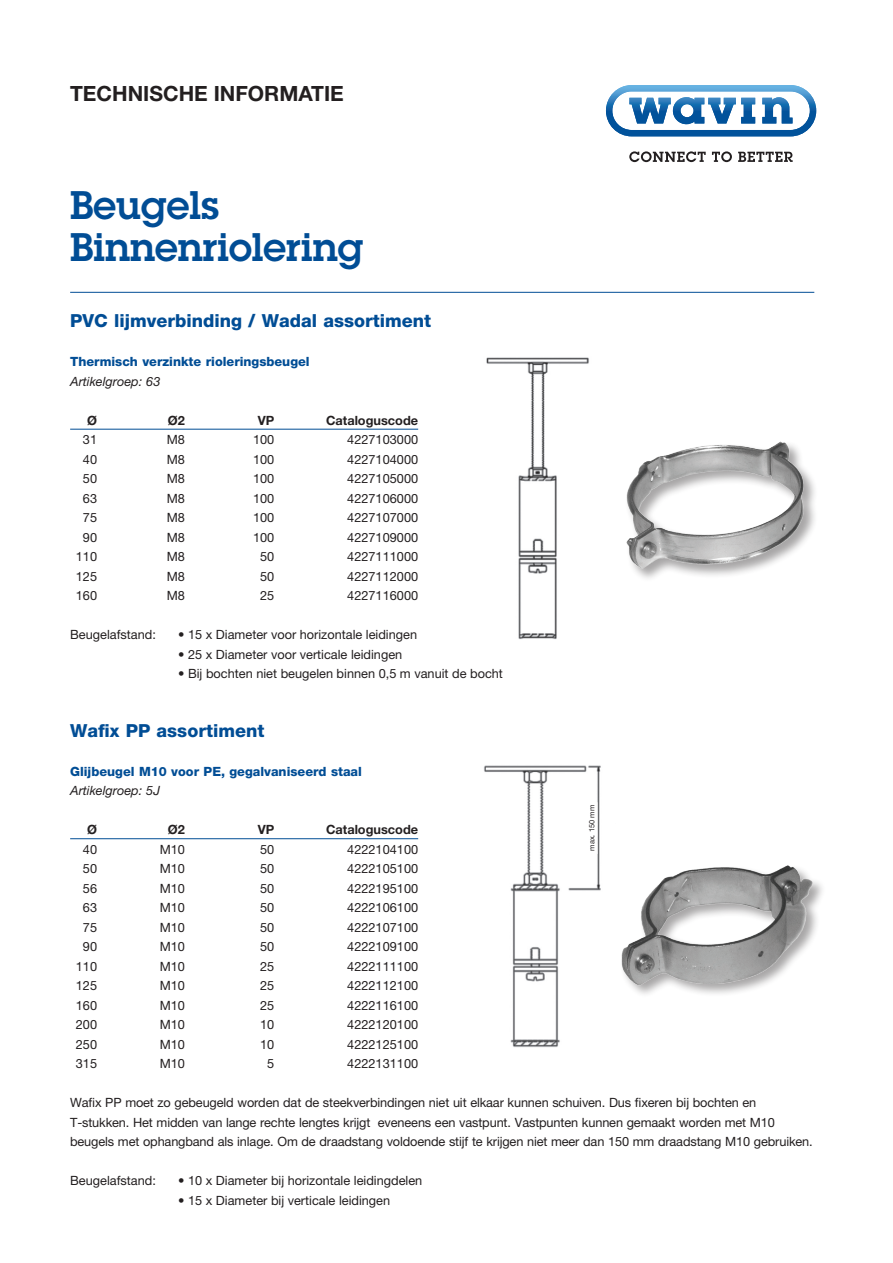
<style>
.page{position:relative;width:893px;height:1263px;background:#fff}
.page>*{position:absolute;margin:0;border:0;box-sizing:border-box;transform-origin:0 0}
.wavin_nieuw_hoofdstu{font:600 39px "Lubalin Graph Std";color:#014d95}
.t1{font:700 21px "Helvetica Neue";color:#231f20}
.wavin_nieuw_hoofdstu-2{font:800 18px "Helvetica Neue";color:#014d95}
.wavin_nieuw_hoofdstu-3{font:12.75px/19.5px "Helvetica Neue";color:#231f20}
.wavin_nieuw_hoofdstu-4{font:800 12.75px "Helvetica Neue";color:#014d95}
.wavin_nieuw_hoofdstu-5{font:700 12.75px "Helvetica Neue";color:#231f20}
.wavin_nieuw_hoofdstu-6{font:italic 12.75px "Helvetica Neue";color:#231f20}
.Wavin_platte_tekst{font:7.5px "Helvetica Neue";color:#231f20}
</style>
<div class="page">
<hr style="left:70px;top:429px;width:348px;height:1px;background:#014d95">
<hr style="left:70px;top:838px;width:348px;height:1px;background:#014d95">
<hr style="left:70px;top:292px;width:744px;height:1px;background:#014d95">
<svg style="left:629px;top:151px;width:77px;height:11px"></svg>
<svg style="left:712px;top:151px;width:20px;height:11px"></svg>
<svg style="left:738px;top:152px;width:55px;height:10px"></svg>
<svg style="left:606px;top:85px;width:210px;height:51px"></svg>
<img style="left:486px;top:357px;width:103px;height:282px">
<img style="left:626px;top:441px;width:189px;height:138px">
<img style="left:621px;top:865px;width:199px;height:129px">
<img style="left:484px;top:765px;width:117px;height:282px">
<p class="t1" style="left:70px;top:81px;width:275px">TECHNISCHE INFORMATIE</p>
<p class="wavin_nieuw_hoofdstu" style="left:70px;top:180px;width:150px">Beugels</p>
<p class="wavin_nieuw_hoofdstu" style="left:70px;top:222px;width:295px">Binnenriolering</p>
<p class="wavin_nieuw_hoofdstu-2" style="left:70px;top:310px;width:362px">PVC lijmverbinding / Wadal assortiment</p>
<p class="wavin_nieuw_hoofdstu-4" style="left:70px;top:354px;width:241px">Thermisch verzinkte rioleringsbeugel</p>
<p class="wavin_nieuw_hoofdstu-6" style="left:70px;top:373px;width:92px">Artikelgroep: 63</p>
<p class="wavin_nieuw_hoofdstu-5" style="left:87px;top:412px;width:11px">Ø</p>
<p class="wavin_nieuw_hoofdstu-5" style="left:168px;top:412px;width:19px">Ø2</p>
<p class="wavin_nieuw_hoofdstu-5" style="left:258px;top:412px;width:18px">VP</p>
<p class="wavin_nieuw_hoofdstu-5" style="left:326px;top:412px;width:94px">Cataloguscode</p>
<p class="wavin_nieuw_hoofdstu-3" style="left:83px;top:430px;width:16px">31</p>
<p class="wavin_nieuw_hoofdstu-3" style="left:167px;top:430px;width:20px">M8</p>
<p class="wavin_nieuw_hoofdstu-3" style="left:253px;top:430px;width:23px">100</p>
<p class="wavin_nieuw_hoofdstu-3" style="left:347px;top:430px;width:72px">4227103000</p>
<p class="wavin_nieuw_hoofdstu-3" style="left:83px;top:449px;width:16px">40</p>
<p class="wavin_nieuw_hoofdstu-3" style="left:167px;top:449px;width:20px">M8</p>
<p class="wavin_nieuw_hoofdstu-3" style="left:253px;top:449px;width:23px">100</p>
<p class="wavin_nieuw_hoofdstu-3" style="left:347px;top:449px;width:72px">4227104000</p>
<p class="wavin_nieuw_hoofdstu-3" style="left:83px;top:469px;width:16px">50</p>
<p class="wavin_nieuw_hoofdstu-3" style="left:167px;top:469px;width:20px">M8</p>
<p class="wavin_nieuw_hoofdstu-3" style="left:253px;top:469px;width:23px">100</p>
<p class="wavin_nieuw_hoofdstu-3" style="left:347px;top:469px;width:72px">4227105000</p>
<p class="wavin_nieuw_hoofdstu-3" style="left:83px;top:488px;width:16px">63</p>
<p class="wavin_nieuw_hoofdstu-3" style="left:167px;top:488px;width:20px">M8</p>
<p class="wavin_nieuw_hoofdstu-3" style="left:253px;top:488px;width:23px">100</p>
<p class="wavin_nieuw_hoofdstu-3" style="left:347px;top:488px;width:72px">4227106000</p>
<p class="wavin_nieuw_hoofdstu-3" style="left:83px;top:508px;width:16px">75</p>
<p class="wavin_nieuw_hoofdstu-3" style="left:167px;top:508px;width:20px">M8</p>
<p class="wavin_nieuw_hoofdstu-3" style="left:253px;top:508px;width:23px">100</p>
<p class="wavin_nieuw_hoofdstu-3" style="left:347px;top:508px;width:72px">4227107000</p>
<p class="wavin_nieuw_hoofdstu-3" style="left:83px;top:527px;width:16px">90</p>
<p class="wavin_nieuw_hoofdstu-3" style="left:167px;top:527px;width:20px">M8</p>
<p class="wavin_nieuw_hoofdstu-3" style="left:253px;top:527px;width:23px">100</p>
<p class="wavin_nieuw_hoofdstu-3" style="left:347px;top:527px;width:72px">4227109000</p>
<p class="wavin_nieuw_hoofdstu-3" style="left:76px;top:547px;width:23px">110</p>
<p class="wavin_nieuw_hoofdstu-3" style="left:167px;top:547px;width:20px">M8</p>
<p class="wavin_nieuw_hoofdstu-3" style="left:260px;top:547px;width:16px">50</p>
<p class="wavin_nieuw_hoofdstu-3" style="left:347px;top:547px;width:72px">4227111000</p>
<p class="wavin_nieuw_hoofdstu-3" style="left:76px;top:566px;width:23px">125</p>
<p class="wavin_nieuw_hoofdstu-3" style="left:167px;top:566px;width:20px">M8</p>
<p class="wavin_nieuw_hoofdstu-3" style="left:260px;top:566px;width:16px">50</p>
<p class="wavin_nieuw_hoofdstu-3" style="left:347px;top:566px;width:72px">4227112000</p>
<p class="wavin_nieuw_hoofdstu-3" style="left:76px;top:586px;width:23px">160</p>
<p class="wavin_nieuw_hoofdstu-3" style="left:167px;top:586px;width:20px">M8</p>
<p class="wavin_nieuw_hoofdstu-3" style="left:260px;top:586px;width:16px">25</p>
<p class="wavin_nieuw_hoofdstu-3" style="left:347px;top:586px;width:72px">4227116000</p>
<p class="wavin_nieuw_hoofdstu-3" style="left:70px;top:625px;width:87px">Beugelafstand:</p>
<p class="wavin_nieuw_hoofdstu-3" style="left:178px;top:625px;width:240px">• 15 x Diameter voor horizontale leidingen</p>
<p class="wavin_nieuw_hoofdstu-3" style="left:178px;top:644px;width:226px">• 25 x Diameter voor verticale leidingen</p>
<p class="wavin_nieuw_hoofdstu-3" style="left:178px;top:664px;width:326px">• Bij bochten niet beugelen binnen 0,5 m vanuit de bocht</p>
<p class="wavin_nieuw_hoofdstu-2" style="left:70px;top:719px;width:196px">Wafix PP assortiment</p>
<p class="wavin_nieuw_hoofdstu-4" style="left:70px;top:763px;width:293px">Glijbeugel M10 voor PE, gegalvaniseerd staal</p>
<p class="wavin_nieuw_hoofdstu-6" style="left:70px;top:783px;width:91px">Artikelgroep: 5J</p>
<p class="wavin_nieuw_hoofdstu-5" style="left:87px;top:822px;width:11px">Ø</p>
<p class="wavin_nieuw_hoofdstu-5" style="left:168px;top:822px;width:19px">Ø2</p>
<p class="wavin_nieuw_hoofdstu-5" style="left:258px;top:822px;width:18px">VP</p>
<p class="wavin_nieuw_hoofdstu-5" style="left:326px;top:822px;width:94px">Cataloguscode</p>
<p class="wavin_nieuw_hoofdstu-3" style="left:83px;top:839px;width:16px">40</p>
<p class="wavin_nieuw_hoofdstu-3" style="left:160px;top:839px;width:27px">M10</p>
<p class="wavin_nieuw_hoofdstu-3" style="left:260px;top:839px;width:16px">50</p>
<p class="wavin_nieuw_hoofdstu-3" style="left:347px;top:839px;width:72px">4222104100</p>
<p class="wavin_nieuw_hoofdstu-3" style="left:83px;top:859px;width:16px">50</p>
<p class="wavin_nieuw_hoofdstu-3" style="left:160px;top:859px;width:27px">M10</p>
<p class="wavin_nieuw_hoofdstu-3" style="left:260px;top:859px;width:16px">50</p>
<p class="wavin_nieuw_hoofdstu-3" style="left:347px;top:859px;width:72px">4222105100</p>
<p class="wavin_nieuw_hoofdstu-3" style="left:83px;top:878px;width:16px">56</p>
<p class="wavin_nieuw_hoofdstu-3" style="left:160px;top:878px;width:27px">M10</p>
<p class="wavin_nieuw_hoofdstu-3" style="left:260px;top:878px;width:16px">50</p>
<p class="wavin_nieuw_hoofdstu-3" style="left:347px;top:878px;width:72px">4222195100</p>
<p class="wavin_nieuw_hoofdstu-3" style="left:83px;top:898px;width:16px">63</p>
<p class="wavin_nieuw_hoofdstu-3" style="left:160px;top:898px;width:27px">M10</p>
<p class="wavin_nieuw_hoofdstu-3" style="left:260px;top:898px;width:16px">50</p>
<p class="wavin_nieuw_hoofdstu-3" style="left:347px;top:898px;width:72px">4222106100</p>
<p class="wavin_nieuw_hoofdstu-3" style="left:83px;top:917px;width:16px">75</p>
<p class="wavin_nieuw_hoofdstu-3" style="left:160px;top:917px;width:27px">M10</p>
<p class="wavin_nieuw_hoofdstu-3" style="left:260px;top:917px;width:16px">50</p>
<p class="wavin_nieuw_hoofdstu-3" style="left:347px;top:917px;width:72px">4222107100</p>
<p class="wavin_nieuw_hoofdstu-3" style="left:83px;top:937px;width:16px">90</p>
<p class="wavin_nieuw_hoofdstu-3" style="left:160px;top:937px;width:27px">M10</p>
<p class="wavin_nieuw_hoofdstu-3" style="left:260px;top:937px;width:16px">50</p>
<p class="wavin_nieuw_hoofdstu-3" style="left:347px;top:937px;width:72px">4222109100</p>
<p class="wavin_nieuw_hoofdstu-3" style="left:76px;top:956px;width:23px">110</p>
<p class="wavin_nieuw_hoofdstu-3" style="left:160px;top:956px;width:27px">M10</p>
<p class="wavin_nieuw_hoofdstu-3" style="left:260px;top:956px;width:16px">25</p>
<p class="wavin_nieuw_hoofdstu-3" style="left:347px;top:956px;width:72px">4222111100</p>
<p class="wavin_nieuw_hoofdstu-3" style="left:76px;top:976px;width:23px">125</p>
<p class="wavin_nieuw_hoofdstu-3" style="left:160px;top:976px;width:27px">M10</p>
<p class="wavin_nieuw_hoofdstu-3" style="left:260px;top:976px;width:16px">25</p>
<p class="wavin_nieuw_hoofdstu-3" style="left:347px;top:976px;width:72px">4222112100</p>
<p class="wavin_nieuw_hoofdstu-3" style="left:76px;top:995px;width:23px">160</p>
<p class="wavin_nieuw_hoofdstu-3" style="left:160px;top:995px;width:27px">M10</p>
<p class="wavin_nieuw_hoofdstu-3" style="left:260px;top:995px;width:16px">25</p>
<p class="wavin_nieuw_hoofdstu-3" style="left:347px;top:995px;width:72px">4222116100</p>
<p class="wavin_nieuw_hoofdstu-3" style="left:76px;top:1015px;width:23px">200</p>
<p class="wavin_nieuw_hoofdstu-3" style="left:160px;top:1015px;width:27px">M10</p>
<p class="wavin_nieuw_hoofdstu-3" style="left:260px;top:1015px;width:16px">10</p>
<p class="wavin_nieuw_hoofdstu-3" style="left:347px;top:1015px;width:72px">4222120100</p>
<p class="wavin_nieuw_hoofdstu-3" style="left:76px;top:1034px;width:23px">250</p>
<p class="wavin_nieuw_hoofdstu-3" style="left:160px;top:1034px;width:27px">M10</p>
<p class="wavin_nieuw_hoofdstu-3" style="left:260px;top:1034px;width:16px">10</p>
<p class="wavin_nieuw_hoofdstu-3" style="left:347px;top:1034px;width:72px">4222125100</p>
<p class="wavin_nieuw_hoofdstu-3" style="left:76px;top:1054px;width:23px">315</p>
<p class="wavin_nieuw_hoofdstu-3" style="left:160px;top:1054px;width:27px">M10</p>
<p class="wavin_nieuw_hoofdstu-3" style="left:267px;top:1054px;width:9px">5</p>
<p class="wavin_nieuw_hoofdstu-3" style="left:347px;top:1054px;width:72px">4222131100</p>
<p class="wavin_nieuw_hoofdstu-3" style="left:70px;top:1093px;width:744px">Wafix PP moet zo gebeugeld worden dat de steekverbindingen niet uit elkaar kunnen schuiven. Dus fixeren bij bochten en<br>T-stukken. Het midden van lange rechte lengtes krijgt eveneens een vastpunt. Vastpunten kunnen gemaakt worden met M10 beugels met ophangband als inlage. Om de draadstang voldoende stijf te krijgen niet meer dan 150 mm draadstang M10 gebruiken.</p>
<p class="wavin_nieuw_hoofdstu-3" style="left:70px;top:1171px;width:87px">Beugelafstand:</p>
<p class="wavin_nieuw_hoofdstu-3" style="left:178px;top:1171px;width:246px">• 10 x Diameter bij horizontale leidingdelen</p>
<p class="wavin_nieuw_hoofdstu-3" style="left:178px;top:1190px;width:214px">• 15 x Diameter bij verticale leidingen</p>
<p class="Wavin_platte_tekst" style="left:587px;top:851px;width:47px;rotate:-90deg">max. 150 mm</p>
</div>
